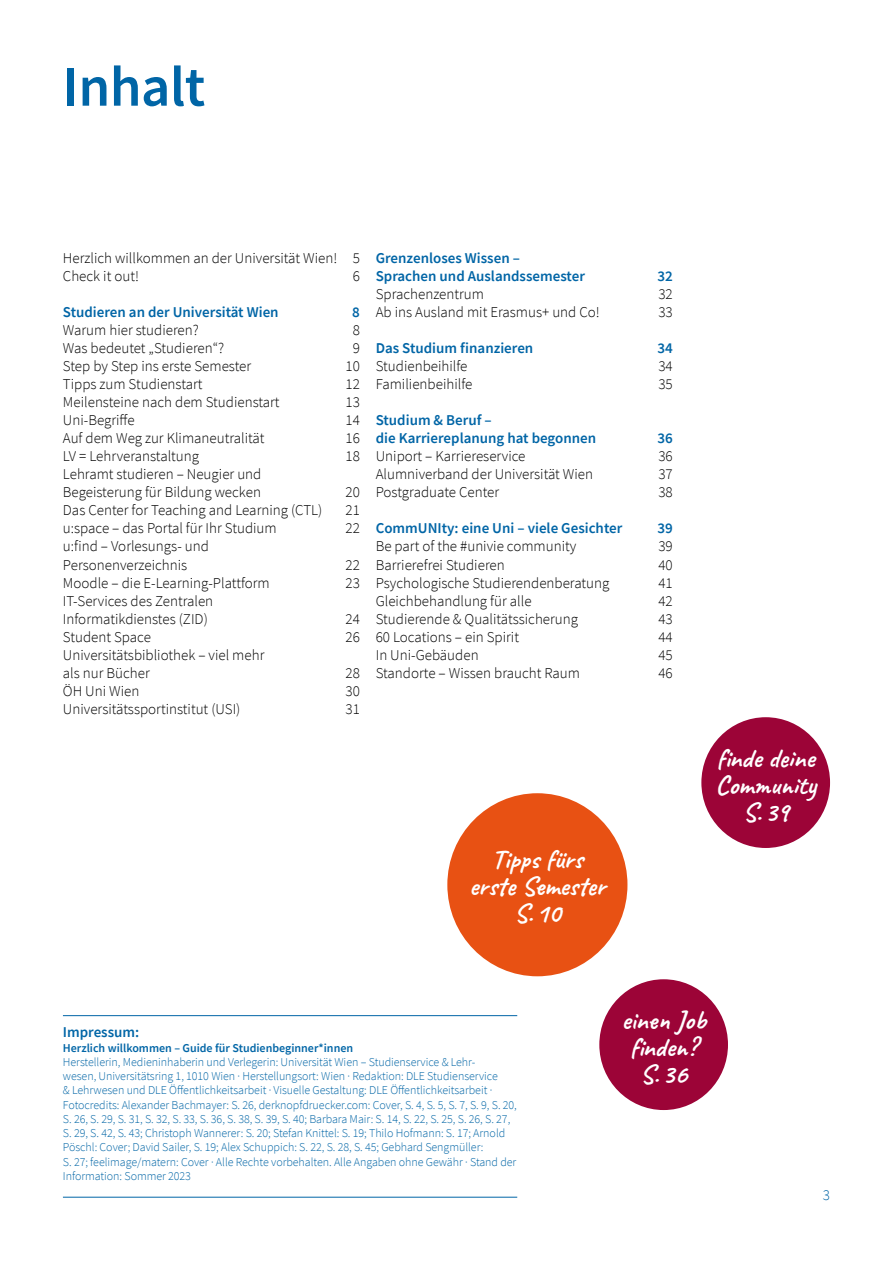
<style>
.page{position:relative;width:893px;height:1263px;background:#fff}
.page>*{position:absolute;margin:0;border:0;box-sizing:border-box;transform-origin:0 0}
.Ebene_1___Headline_blau__H2{font:600 57px "Source Sans Pro";letter-spacing:-.01em;color:#0065a6}
.Bubble_Text_weiß_18pt__P{font:700 27px/27px "Caveat";color:#fff;text-align:center}
.Inhaltsverzeichnis__P{font:300 15px/18px "Source Sans Pro";color:#000}
.Inhaltsverzeichnis_Zwischentitel__P{font:600 15px/18px "Source Sans Pro";color:#0065a6}
.Tipps_Headline__P{font:600 15px "Source Sans Pro";color:#0065a6}
.t1{font:300 15px "Source Sans Pro";color:#0065a6}
.Impressum__P{font:300 12px/14.2px "Source Sans Pro";letter-spacing:-.005em;color:#0065a6}
.Tipps_Headline_Zweite_Zeile__P{font:600 12px "Source Sans Pro";color:#0065a6}
</style>
<div class="page">
<hr style="left:63px;top:1015px;width:454px;height:1px;background:#0065a6">
<hr style="left:63px;top:1197px;width:454px;height:1px;background:#0065a6">
<div style="left:701px;top:717px;width:129px;height:131px;background:#9c0437;border-radius:50%"></div>
<div style="left:599px;top:979px;width:129px;height:131px;background:#9c0437;border-radius:50%"></div>
<div style="left:447px;top:793px;width:180px;height:183px;background:#e85113;border-radius:50%"></div>
<h2 class="Ebene_1___Headline_blau__H2" style="left:63px;top:49px;width:144px">Inhalt</h2>
<p class="Inhaltsverzeichnis__P" style="left:63px;top:249px;width:298px">Herzlich willkommen an der Universität Wien! 5</p>
<p class="Inhaltsverzeichnis__P" style="left:63px;top:267px;width:77px">Check it out!</p>
<p class="Inhaltsverzeichnis__P" style="left:353px;top:267px;width:9px">6</p>
<p class="Inhaltsverzeichnis_Zwischentitel__P" style="left:63px;top:303px;width:217px">Studieren an der Universität Wien</p>
<p class="Inhaltsverzeichnis_Zwischentitel__P" style="left:352px;top:303px;width:9px">8</p>
<p class="Inhaltsverzeichnis__P" style="left:63px;top:321px;width:137px">Warum hier studieren?</p>
<p class="Inhaltsverzeichnis__P" style="left:353px;top:321px;width:9px">8</p>
<p class="Inhaltsverzeichnis__P" style="left:63px;top:339px;width:163px">Was bedeutet „Studieren“?</p>
<p class="Inhaltsverzeichnis__P" style="left:353px;top:339px;width:9px">9</p>
<p class="Inhaltsverzeichnis__P" style="left:63px;top:357px;width:190px">Step by Step ins erste Semester</p>
<p class="Inhaltsverzeichnis__P" style="left:346px;top:357px;width:16px">10</p>
<p class="Inhaltsverzeichnis__P" style="left:63px;top:375px;width:141px">Tipps zum Studienstart</p>
<p class="Inhaltsverzeichnis__P" style="left:346px;top:375px;width:16px">12</p>
<p class="Inhaltsverzeichnis__P" style="left:63px;top:393px;width:218px">Meilensteine nach dem Studienstart</p>
<p class="Inhaltsverzeichnis__P" style="left:346px;top:393px;width:16px">13</p>
<p class="Inhaltsverzeichnis__P" style="left:63px;top:411px;width:73px">Uni-Begriffe</p>
<p class="Inhaltsverzeichnis__P" style="left:346px;top:411px;width:16px">14</p>
<p class="Inhaltsverzeichnis__P" style="left:63px;top:429px;width:203px">Auf dem Weg zur Klimaneutralität</p>
<p class="Inhaltsverzeichnis__P" style="left:346px;top:429px;width:16px">16</p>
<p class="Inhaltsverzeichnis__P" style="left:63px;top:447px;width:138px">LV = Lehrveranstaltung</p>
<p class="Inhaltsverzeichnis__P" style="left:346px;top:447px;width:16px">18</p>
<p class="Inhaltsverzeichnis__P" style="left:63px;top:465px;width:200px">Lehramt studieren – Neugier und<br>Begeisterung für Bildung wecken</p>
<p class="Inhaltsverzeichnis__P" style="left:346px;top:483px;width:16px">20</p>
<p class="Inhaltsverzeichnis__P" style="left:63px;top:501px;width:261px">Das Center for Teaching and Learning (CTL)</p>
<p class="Inhaltsverzeichnis__P" style="left:346px;top:501px;width:16px">21</p>
<p class="Inhaltsverzeichnis__P" style="left:63px;top:519px;width:215px">u:space – das Portal für Ihr Studium</p>
<p class="Inhaltsverzeichnis__P" style="left:346px;top:519px;width:16px">22</p>
<p class="Inhaltsverzeichnis__P" style="left:63px;top:537px;width:148px">u:find – Vorlesungs- und<br>Personenverzeichnis</p>
<p class="Inhaltsverzeichnis__P" style="left:346px;top:555px;width:16px">22</p>
<p class="Inhaltsverzeichnis__P" style="left:63px;top:573px;width:208px">Moodle – die E-Learning-Plattform</p>
<p class="Inhaltsverzeichnis__P" style="left:346px;top:573px;width:16px">23</p>
<p class="Inhaltsverzeichnis__P" style="left:63px;top:591px;width:152px">IT-Services des Zentralen<br>Informatikdienstes (ZID)</p>
<p class="Inhaltsverzeichnis__P" style="left:346px;top:609px;width:16px">24</p>
<p class="Inhaltsverzeichnis__P" style="left:63px;top:627px;width:90px">Student Space</p>
<p class="Inhaltsverzeichnis__P" style="left:346px;top:627px;width:16px">26</p>
<p class="Inhaltsverzeichnis__P" style="left:63px;top:645px;width:203px">Universitätsbibliothek – viel mehr als nur Bücher</p>
<p class="Inhaltsverzeichnis__P" style="left:346px;top:663px;width:16px">28</p>
<p class="Inhaltsverzeichnis__P" style="left:63px;top:681px;width:78px">ÖH Uni Wien</p>
<p class="Inhaltsverzeichnis__P" style="left:346px;top:681px;width:16px">30</p>
<p class="Inhaltsverzeichnis__P" style="left:63px;top:699px;width:179px">Universitätssportinstitut (USI)</p>
<p class="Inhaltsverzeichnis__P" style="left:346px;top:699px;width:16px">31</p>
<p class="Inhaltsverzeichnis_Zwischentitel__P" style="left:376px;top:249px;width:211px">Grenzenloses Wissen –<br>Sprachen und Auslandssemester</p>
<p class="Inhaltsverzeichnis_Zwischentitel__P" style="left:657px;top:267px;width:17px">32</p>
<p class="Inhaltsverzeichnis__P" style="left:376px;top:285px;width:110px">Sprachenzentrum</p>
<p class="Inhaltsverzeichnis__P" style="left:658px;top:285px;width:16px">32</p>
<p class="Inhaltsverzeichnis__P" style="left:376px;top:303px;width:226px">Ab ins Ausland mit Erasmus+ und Co!</p>
<p class="Inhaltsverzeichnis__P" style="left:658px;top:303px;width:16px">33</p>
<p class="Inhaltsverzeichnis_Zwischentitel__P" style="left:376px;top:339px;width:159px">Das Studium finanzieren</p>
<p class="Inhaltsverzeichnis_Zwischentitel__P" style="left:657px;top:339px;width:17px">34</p>
<p class="Inhaltsverzeichnis__P" style="left:376px;top:357px;width:93px">Studienbeihilfe</p>
<p class="Inhaltsverzeichnis__P" style="left:658px;top:357px;width:16px">34</p>
<p class="Inhaltsverzeichnis__P" style="left:376px;top:375px;width:98px">Familienbeihilfe</p>
<p class="Inhaltsverzeichnis__P" style="left:658px;top:375px;width:16px">35</p>
<p class="Inhaltsverzeichnis_Zwischentitel__P" style="left:376px;top:411px;width:222px">Studium &amp; Beruf –<br>die Karriereplanung hat begonnen</p>
<p class="Inhaltsverzeichnis_Zwischentitel__P" style="left:657px;top:429px;width:17px">36</p>
<p class="Inhaltsverzeichnis__P" style="left:376px;top:447px;width:151px">Uniport – Karriereservice</p>
<p class="Inhaltsverzeichnis__P" style="left:658px;top:447px;width:16px">36</p>
<p class="Inhaltsverzeichnis__P" style="left:376px;top:465px;width:219px">Alumniverband der Universität Wien</p>
<p class="Inhaltsverzeichnis__P" style="left:658px;top:465px;width:16px">37</p>
<p class="Inhaltsverzeichnis__P" style="left:376px;top:483px;width:125px">Postgraduate Center</p>
<p class="Inhaltsverzeichnis__P" style="left:658px;top:483px;width:16px">38</p>
<p class="Inhaltsverzeichnis_Zwischentitel__P" style="left:376px;top:519px;width:248px">CommUNIty: eine Uni – viele Gesichter</p>
<p class="Inhaltsverzeichnis_Zwischentitel__P" style="left:657px;top:519px;width:17px">39</p>
<p class="Inhaltsverzeichnis__P" style="left:376px;top:537px;width:202px">Be part of the #univie community</p>
<p class="Inhaltsverzeichnis__P" style="left:658px;top:537px;width:16px">39</p>
<p class="Inhaltsverzeichnis__P" style="left:376px;top:555px;width:131px">Barrierefrei Studieren</p>
<p class="Inhaltsverzeichnis__P" style="left:658px;top:555px;width:16px">40</p>
<p class="Inhaltsverzeichnis__P" style="left:376px;top:573px;width:235px">Psychologische Studierendenberatung</p>
<p class="Inhaltsverzeichnis__P" style="left:658px;top:573px;width:16px">41</p>
<p class="Inhaltsverzeichnis__P" style="left:376px;top:591px;width:157px">Gleichbehandlung für alle</p>
<p class="Inhaltsverzeichnis__P" style="left:658px;top:591px;width:16px">42</p>
<p class="Inhaltsverzeichnis__P" style="left:376px;top:609px;width:204px">Studierende &amp; Qualitätssicherung</p>
<p class="Inhaltsverzeichnis__P" style="left:658px;top:609px;width:16px">43</p>
<p class="Inhaltsverzeichnis__P" style="left:376px;top:627px;width:145px">60 Locations – ein Spirit</p>
<p class="Inhaltsverzeichnis__P" style="left:658px;top:627px;width:16px">44</p>
<p class="Inhaltsverzeichnis__P" style="left:376px;top:645px;width:104px">In Uni-Gebäuden</p>
<p class="Inhaltsverzeichnis__P" style="left:658px;top:645px;width:16px">45</p>
<p class="Inhaltsverzeichnis__P" style="left:376px;top:663px;width:206px">Standorte – Wissen braucht Raum</p>
<p class="Inhaltsverzeichnis__P" style="left:658px;top:663px;width:16px">46</p>
<p class="Bubble_Text_weiß_18pt__P" style="left:469px;top:845px;width:138px">Tipps fürs erste Semester<br>S. 10</p>
<p class="Bubble_Text_weiß_18pt__P" style="left:715px;top:745px;width:102px">finde deine<br>Community<br>S. 39</p>
<p class="Tipps_Headline__P" style="left:63px;top:1022px;width:78px">Impressum:</p>
<p class="Tipps_Headline_Zweite_Zeile__P" style="left:63px;top:1040px;width:292px">Herzlich willkommen – Guide für Studienbeginner*innen</p>
<p class="Impressum__P" style="left:63px;top:1055px;width:455px">Herstellerin, Medieninhaberin und Verlegerin: Universität Wien – Studienservice &amp; Lehr-<br>wesen, Universitätsring 1, 1010 Wien · Herstellungsort: Wien · Redaktion: DLE Studienservice<br>&amp; -Lehrwesen und DLE Öffentlichkeitsarbeit · Visuelle Gestaltung: DLE Öffentlichkeitsarbeit · Fotocredits: Alexander Bachmayer: S. 26, derknopfdruecker.com: Cover, S. 4, S. 5, S. 7, S. 9, S. 20, S. 26, S. 29, S. 31, S. 32, S. 33, S. 36, S. 38, S. 39, S. 40; Barbara Mair: S. 14, S. 22, S. 25, S. 26, S. 27, S. 29, S. 42, S. 43; Christoph Wannerer: S. 20; Stefan Knittel: S. 19; Thilo Hofmann: S. 17; Arnold Pöschl: Cover; David Sailer, S. 19; Alex Schuppich: S. 22, S. 28, S. 45; Gebhard Sengmüller:<br>S. 27; feelimage/matern: Cover · Alle Rechte vorbehalten. Alle Angaben ohne Gewähr · Stand der Information: Sommer 2023</p>
<p class="Bubble_Text_weiß_18pt__P" style="left:621px;top:1007px;width:86px">einen Job finden?<br>S. 36</p>
<p class="t1" style="left:823px;top:1186px;width:9px">3</p>
</div>
